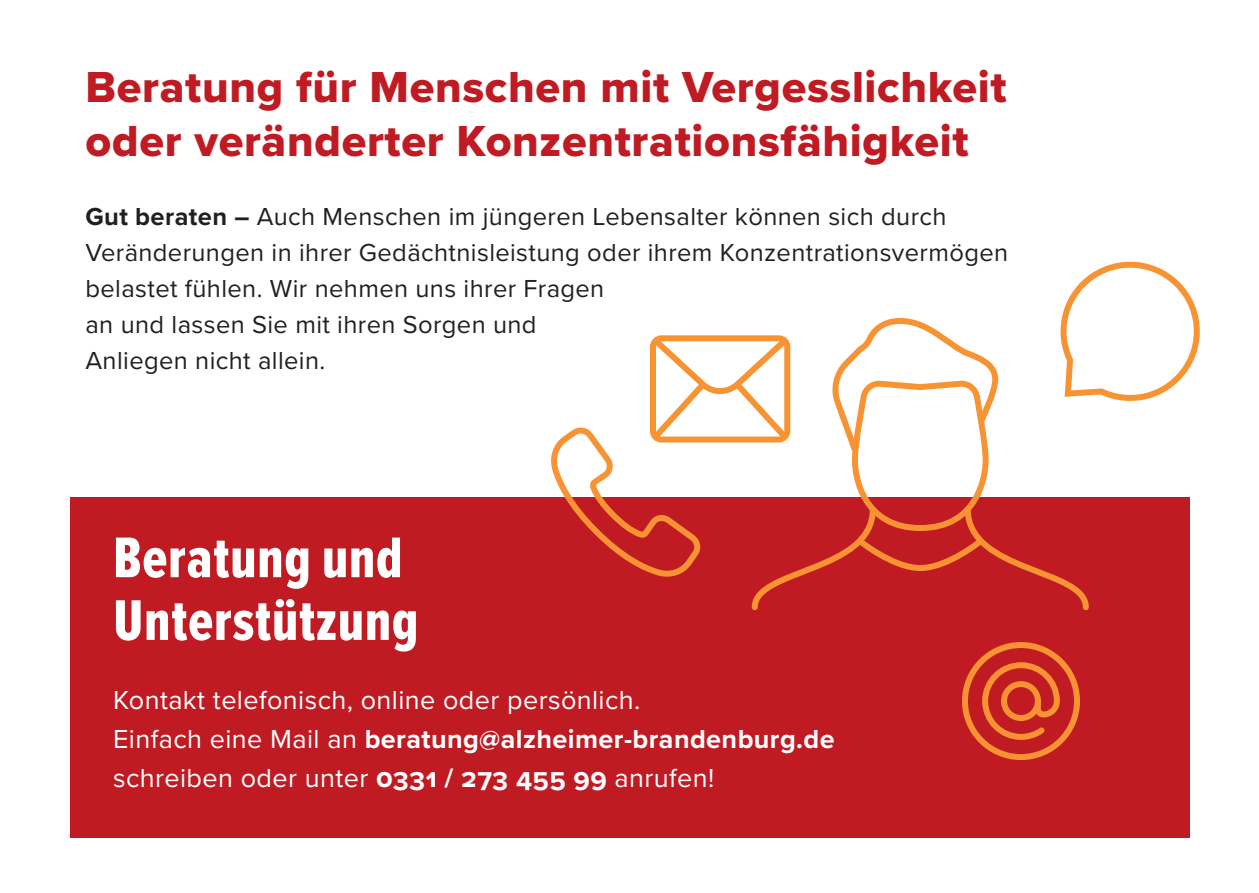
<style>
.page{position:relative;width:1259px;height:893px;background:#fff}
.page>*{position:absolute;margin:0;border:0;box-sizing:border-box;transform-origin:0 0}
.t1{font:59.4px/62.7px "Proxima Nova Ex Cn Extrabld";letter-spacing:.015em;color:#fff}
.t2{font:45px/54px "Proxima Nova Extrabld";letter-spacing:.015em;color:#c01b23}
.t3{font:27px/39px "Proxima Nova";letter-spacing:.015em;color:#fff}
.t4{font:25.5px/36px "Proxima Nova";letter-spacing:.015em;color:#231f20}
.s1{font-weight:700}
</style>
<div class="page">
<div style="left:70px;top:497px;width:1119px;height:340px;background:#c01b23"></div>
<div style="left:962px;top:642px;width:118px;height:118px;border:6px solid #f79332;border-radius:50%"></div>
<svg style="left:979px;top:659px;width:84px;height:84px"></svg>
<svg style="left:551px;top:261px;width:649px;height:352px"></svg>
<h2 class="t2" style="left:85px;top:59px;width:922px">Beratung für Menschen mit Vergesslichkeit oder veränderter Konzentrationsfähigkeit</h2>
<p class="t4" style="left:85px;top:197px;width:924px"><span class="s1">Gut beraten –</span> Auch Menschen im jüngeren Lebensalter können sich durch Veränderungen in ihrer Gedächtnisleistung oder ihrem Konzentrationsvermögen belastet fühlen. Wir nehmen uns ihrer Fragen<br>an und lassen Sie mit ihren Sorgen und<br>Anliegen nicht allein.</p>
<h1 class="t1" style="left:113px;top:525px;width:307px">Beratung und<br>Unterstützung</h1>
<p class="t3" style="left:113px;top:679px;width:723px">Kontakt telefonisch, online oder persönlich.<br>Einfach eine Mail an <span class="s1">beratung@alzheimer-brandenburg.de </span>schreiben oder unter <span class="s1">0331 / 273 455 99</span> anrufen!</p>
</div>
